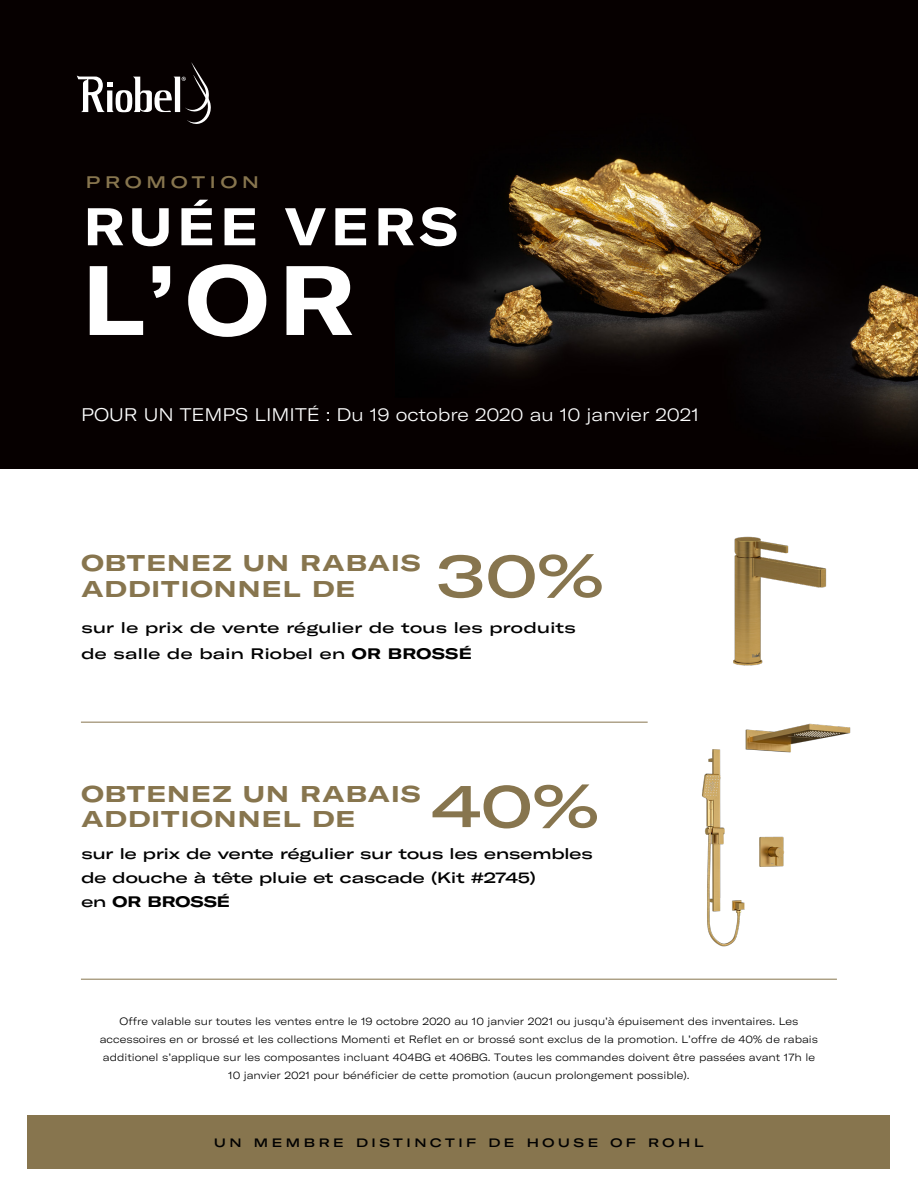
<style>
.page{position:relative;width:918px;height:1188px;background:#fff}
.page>*{position:absolute;margin:0;border:0;box-sizing:border-box;transform-origin:0 0}
.t1{font:700 expanded 96.9px "GT America";color:#fff}
.t2{font:500 expanded 59.1px "GT America";color:#87754e}
.t3{font:700 expanded 52.2px "GT America";letter-spacing:.1em;color:#fff}
.t4{font:700 expanded 22.5px/25.5px "GT America";letter-spacing:.05em;color:#87754e}
.t5{font:300 expanded 18px "GT America";color:#fff}
.t6{font:500 expanded 16.5px "GT America";letter-spacing:.3em;color:#87754e}
.t7{font:500 expanded 15px/24px "GT America";color:#010101}
.t8{font:500 expanded 15px/25.7px "GT America";letter-spacing:.02em;color:#010101}
.t9{font:500 expanded 12px "GT America";letter-spacing:.3em;color:#010101}
.t10{font:300 expanded 10.5px/18px "GT America";color:#010101;text-align:center}
.s1{font-weight:700}
</style>
<div class="page">
<img style="left:0;top:0;width:918px;height:469px">
<svg style="left:77px;top:62px;width:135px;height:62px"></svg>
<div style="left:28px;top:1115px;width:862px;height:54px;background:#87754e"></div>
<hr style="left:81px;top:979px;width:756px;height:1px;background:#87754e">
<img style="left:702px;top:750px;width:82px;height:197px">
<img style="left:742px;top:723px;width:109px;height:37px">
<img style="left:733px;top:536px;width:94px;height:130px">
<hr style="left:81px;top:722px;width:567px;height:1px;background:#87754e">
<p class="t6" style="left:86px;top:172px;width:175px">PROMOTION</p>
<p class="t3" style="left:84px;top:194px;width:376px">RUÉE VERS</p>
<p class="t1" style="left:82px;top:240px;width:275px">L’OR</p>
<p class="t5" style="left:81px;top:404px;width:620px">POUR UN TEMPS LIMITÉ : Du 19 octobre 2020 au 10 janvier 2021</p>
<p class="t4" style="left:81px;top:550px;width:341px">OBTENEZ UN RABAIS<br>ADDITIONNEL DE</p>
<p class="t2" style="left:436px;top:540px;width:169px">30%</p>
<p class="t8" style="left:81px;top:615px;width:496px">sur le prix de vente régulier de tous les produits de salle de bain Riobel en <span class="s1">OR BROSSÉ</span></p>
<p class="t4" style="left:81px;top:781px;width:341px">OBTENEZ UN RABAIS<br>ADDITIONNEL DE</p>
<p class="t2" style="left:432px;top:770px;width:168px">40%</p>
<p class="t7" style="left:81px;top:842px;width:513px">sur le prix de vente régulier sur tous les ensembles de douche à tête pluie et cascade (Kit #2745)<br>en <span class="s1">OR BROSSÉ</span></p>
<p class="t10" style="left:100px;top:1012px;width:720px">Offre valable sur toutes les ventes entre le 19 octobre 2020 au 10 janvier 2021 ou jusqu’à épuisement des inventaires. Les accessoires en or brossé et les collections Momenti et Reflet en or brossé sont exclus de la promotion. L’offre de 40% de rabais additionel s’applique sur les composantes incluant 404BG et 406BG. Toutes les commandes doivent être passées avant 17h le 10 janvier 2021 pour bénéficier de cette promotion (aucun prolongement possible).</p>
<p class="t9" style="left:214px;top:1135px;width:491px">UN MEMBRE DISTINCTIF DE HOUSE OF ROHL</p>
</div>
